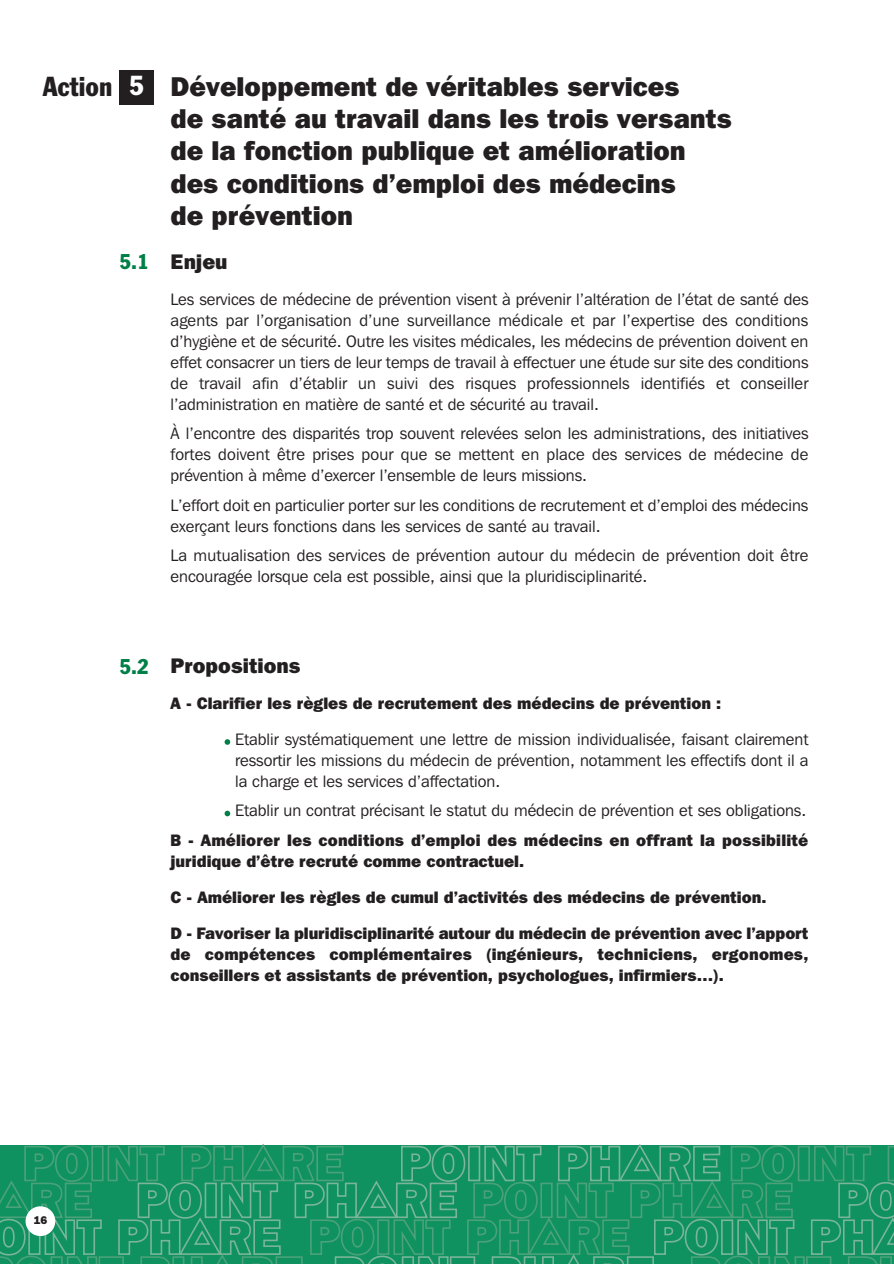
<style>
.page{position:relative;width:894px;height:1264px;background:#fff}
.page>*{position:absolute;margin:0;border:0;box-sizing:border-box;transform-origin:0 0}
.t1{font:800 27px/32.2px "Franklin Gothic IT Cby BT";color:#231f20}
.t2{font:condensed 27px "Franklin Gothic BT";color:#231f20}
.t3{font:condensed 27px "Franklin Gothic BT";color:#fff}
.t4{font:800 21px "Franklin Gothic IT Cby BT";color:#231f20}
.t5{font:condensed 21px "Franklin Gothic BT";color:#007f46}
.t6{font:16.5px/21px "Franklin Gothic IT Cby BT";color:#231f20;text-align:justify}
.t7{font:800 16.5px/21px "Franklin Gothic IT Cby BT";color:#231f20}
.t8{font:800 11.1px "Franklin Gothic IT Cby BT";color:#231f20}
</style>
<div class="page">
<svg style="left:225px;top:811px;width:5px;height:5px"></svg>
<svg style="left:225px;top:739px;width:5px;height:6px"></svg>
<div style="left:120px;top:71px;width:34px;height:34px;background:#231f20"></div>
<svg style="left:0;top:1143px;width:894px;height:121px;background:#23986b"></svg>
<h1 class="t2" style="left:43px;top:76px;width:71px">Action</h1>
<h1 class="t3" style="left:129px;top:76px;width:17px">5</h1>
<p class="t5" style="left:120px;top:254px;width:31px">5.1</p>
<h1 class="t1" style="left:171px;top:73px;width:563px">Développement de véritables services<br>de santé au travail dans les trois versants de la fonction publique et amélioration des conditions d’emploi des médecins<br>de prévention</h1>
<p class="t4" style="left:171px;top:254px;width:59px">Enjeu</p>
<p class="t6" style="left:171px;top:290px;width:639px">Les services de médecine de prévention visent à prévenir l’altération de l’état de santé des agents par l’organisation d’une surveillance médicale et par l’expertise des conditions d’hygiène et de sécurité. Outre les visites médicales, les médecins de prévention doivent en effet consacrer un tiers de leur temps de travail à effectuer une étude sur site des conditions de travail afin d’établir un suivi des risques professionnels identifiés et conseiller l’administration en matière de santé et de sécurité au travail.</p>
<p class="t6" style="left:171px;top:424px;width:639px">À l’encontre des disparités trop souvent relevées selon les administrations, des initiatives fortes doivent être prises pour que se mettent en place des services de médecine de prévention à même d’exercer l’ensemble de leurs missions.</p>
<p class="t6" style="left:171px;top:496px;width:639px">L’effort doit en particulier porter sur les conditions de recrutement et d’emploi des médecins exerçant leurs fonctions dans les services de santé au travail.</p>
<p class="t6" style="left:171px;top:546px;width:639px">La mutualisation des services de prévention autour du médecin de prévention doit être encouragée lorsque cela est possible, ainsi que la pluridisciplinarité.</p>
<p class="t5" style="left:120px;top:659px;width:31px">5.2</p>
<p class="t4" style="left:171px;top:658px;width:131px">Propositions</p>
<p class="t7" style="left:171px;top:694px;width:552px">A - Clarifier les règles de recrutement des médecins de prévention :</p>
<p class="t6" style="left:235px;top:730px;width:575px">Etablir systématiquement une lettre de mission individualisée, faisant clairement ressortir les missions du médecin de prévention, notamment les effectifs dont il a la charge et les services d’affectation.</p>
<p class="t6" style="left:235px;top:801px;width:573px">Etablir un contrat précisant le statut du médecin de prévention et ses obligations.</p>
<p class="t7" style="left:171px;top:831px;width:639px">B - Améliorer les conditions d’emploi des médecins en offrant la possibilité juridique d’être recruté comme contractuel.</p>
<p class="t7" style="left:171px;top:880px;width:639px;line-height:35.8px">C - Améliorer les règles de cumul d’activités des médecins de prévention.<br>D - Favoriser la pluridisciplinarité autour du médecin de prévention avec l’apport</p>
<p class="t7" style="left:171px;top:945px;width:639px">de compétences complémentaires (ingénieurs, techniciens, ergonomes, conseillers et assistants de prévention, psychologues, infirmiers…).</p>
<p class="t8" style="left:34px;top:1216px;width:15px">16</p>
</div>
